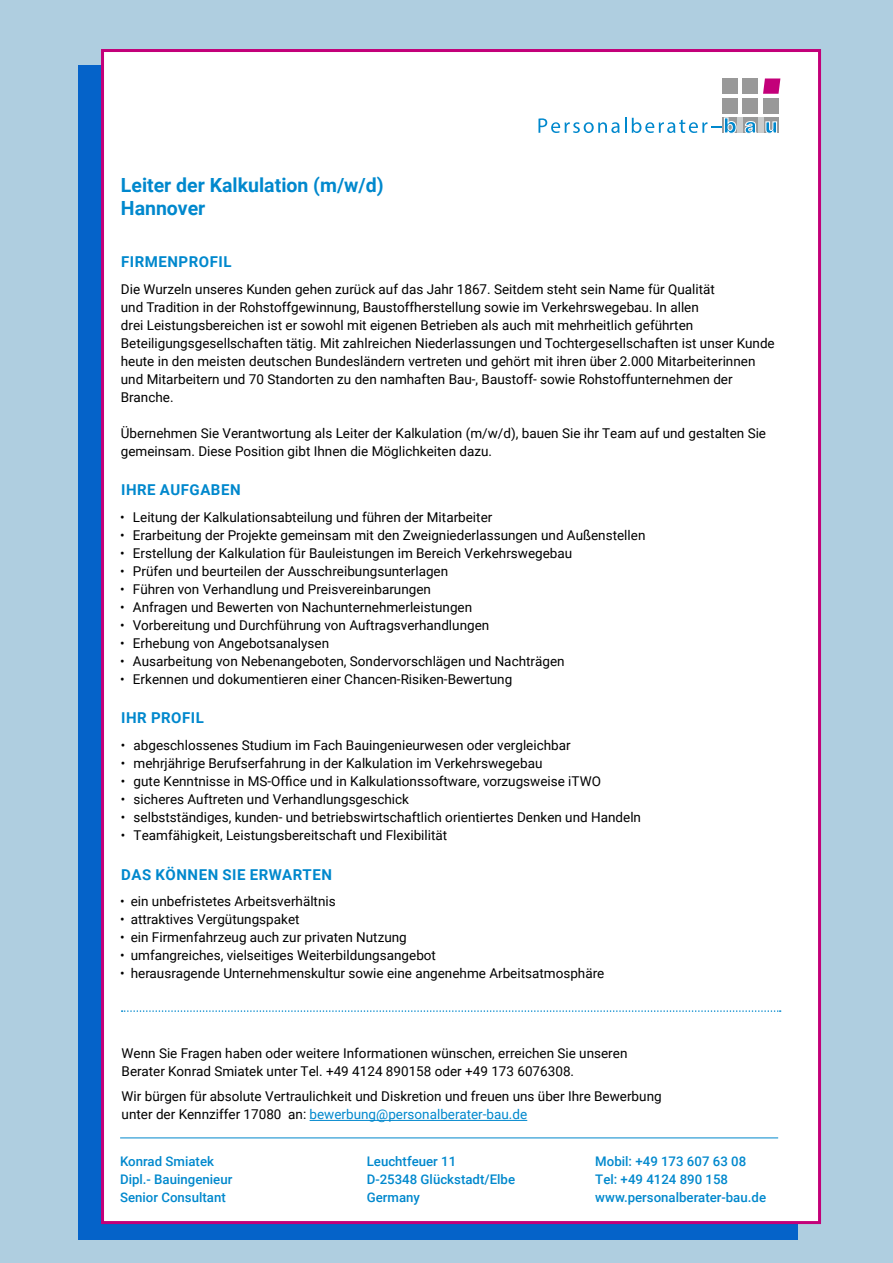
<style>
.page{position:relative;width:893px;height:1263px;background:#afcee0}
.page>*{position:absolute;margin:0;border:0;box-sizing:border-box;transform-origin:0 0}
.t1{font:700 19.5px/23.4px "Roboto";color:#0088cd}
.t2{font:700 15px "Roboto";letter-spacing:.035em;color:#0088cd}
.t3{font:13.5px/18px "Roboto";color:#000}
.t4{font:500 13.2px/17.7px "Roboto";color:#0088cd}
.s1{color:#0088cd}
</style>
<div class="page">
<div style="left:78px;top:65px;width:720px;height:1175px;background:#0563c9"></div>
<div style="left:101px;top:49px;width:720px;height:1175px;background:#fff"></div>
<div style="left:722px;top:78px;width:15px;height:16px;background:#999"></div>
<div style="left:742px;top:78px;width:16px;height:16px;background:#999"></div>
<svg style="left:763px;top:78px;width:17px;height:16px"></svg>
<div style="left:722px;top:98px;width:15px;height:16px;background:#999"></div>
<div style="left:742px;top:98px;width:16px;height:16px;background:#999"></div>
<div style="left:763px;top:98px;width:15px;height:16px;background:#999"></div>
<div style="left:742px;top:117px;width:16px;height:16px;background:#999"></div>
<div style="left:763px;top:117px;width:15px;height:16px;background:#999"></div>
<div style="left:758px;top:117px;width:5px;height:16px;background:#cacccc"></div>
<div style="left:737px;top:117px;width:5px;height:16px;background:#cacccc"></div>
<svg style="left:538px;top:118px;width:88px;height:15px"></svg>
<svg style="left:632px;top:117px;width:105px;height:17px;background:#c4e0ee"></svg>
<svg style="left:745px;top:121px;width:12px;height:13px"></svg>
<svg style="left:765px;top:121px;width:12px;height:13px"></svg>
<hr style="left:120px;top:1137px;width:658px;height:1px;background:#0088cd">
<svg style="left:122px;top:1010px;width:659px;height:2px"></svg>
<hr style="left:310px;top:1120px;width:217px;height:1px;background:#0088cd">
<h1 class="t1" style="left:121px;top:172px;width:264px">Leiter der Kalkulation (m/w/d)<br>Hannover</h1>
<p class="t2" style="left:121px;top:251px;width:112px">FIRMENPROFIL</p>
<p class="t3" style="left:121px;top:279px;width:655px">Die Wurzeln unseres Kunden gehen zurück auf das Jahr 1867. Seitdem steht sein Name für Qualität<br>und Tradition in der Rohstoffgewinnung, Baustoffherstellung sowie im Verkehrswegebau. In allen<br>drei Leistungsbereichen ist er sowohl mit eigenen Betrieben als auch mit mehrheitlich geführten Beteiligungsgesellschaften tätig. Mit zahlreichen Niederlassungen und Tochtergesellschaften ist unser Kunde heute in den meisten deutschen Bundesländern vertreten und gehört mit ihren über 2.000 Mitarbeiterinnen und Mitarbeitern und 70 Standorten zu den namhaften Bau-, Baustoff- sowie Rohstoffunternehmen der Branche.</p>
<p class="t3" style="left:121px;top:423px;width:647px">Übernehmen Sie Verantwortung als Leiter der Kalkulation (m/w/d), bauen Sie ihr Team auf und gestalten Sie gemeinsam. Diese Position gibt Ihnen die Möglichkeiten dazu.</p>
<p class="t2" style="left:121px;top:479px;width:121px">IHRE AUFGABEN</p>
<p class="t3" style="left:120px;top:508px;width:374px">• Leitung der Kalkulationsabteilung und führen der Mitarbeiter</p>
<p class="t3" style="left:120px;top:526px;width:527px">• Erarbeitung der Projekte gemeinsam mit den Zweigniederlassungen und Außenstellen</p>
<p class="t3" style="left:120px;top:544px;width:454px">• Erstellung der Kalkulation für Bauleistungen im Bereich Verkehrswegebau</p>
<p class="t3" style="left:120px;top:562px;width:329px">• Prüfen und beurteilen der Ausschreibungsunterlagen</p>
<p class="t3" style="left:120px;top:580px;width:312px">• Führen von Verhandlung und Preisvereinbarungen</p>
<p class="t3" style="left:120px;top:598px;width:353px">• Anfragen und Bewerten von Nachunternehmerleistungen</p>
<p class="t3" style="left:120px;top:616px;width:371px">• Vorbereitung und Durchführung von Auftragsverhandlungen</p>
<p class="t3" style="left:120px;top:634px;width:210px">• Erhebung von Angebotsanalysen</p>
<p class="t3" style="left:120px;top:652px;width:446px">• Ausarbeitung von Nebenangeboten, Sondervorschlägen und Nachträgen</p>
<p class="t3" style="left:120px;top:670px;width:394px">• Erkennen und dokumentieren einer Chancen-Risiken-Bewertung</p>
<p class="t2" style="left:121px;top:707px;width:84px">IHR PROFIL</p>
<p class="t3" style="left:121px;top:736px;width:451px">• abgeschlossenes Studium im Fach Bauingenieurwesen oder vergleichbar</p>
<p class="t3" style="left:121px;top:754px;width:423px">• mehrjährige Berufserfahrung in der Kalkulation im Verkehrswegebau</p>
<p class="t3" style="left:121px;top:772px;width:482px">• gute Kenntnisse in MS-Office und in Kalkulationssoftware, vorzugsweise iTWO</p>
<p class="t3" style="left:121px;top:790px;width:290px">• sicheres Auftreten und Verhandlungsgeschick</p>
<p class="t3" style="left:121px;top:808px;width:522px">• selbstständiges, kunden- und betriebswirtschaftlich orientiertes Denken und Handeln</p>
<p class="t3" style="left:121px;top:826px;width:328px">• Teamfähigkeit, Leistungsbereitschaft und Flexibilität</p>
<p class="t2" style="left:121px;top:864px;width:212px">DAS KÖNNEN SIE ERWARTEN</p>
<p class="t3" style="left:120px;top:892px;width:217px">• ein unbefristetes Arbeitsverhältnis</p>
<p class="t3" style="left:120px;top:910px;width:181px">• attraktives Vergütungspaket</p>
<p class="t3" style="left:120px;top:928px;width:288px">• ein Firmenfahrzeug auch zur privaten Nutzung</p>
<p class="t3" style="left:120px;top:946px;width:317px">• umfangreiches, vielseitiges Weiterbildungsangebot</p>
<p class="t3" style="left:120px;top:964px;width:486px">• herausragende Unternehmenskultur sowie eine angenehme Arbeitsatmosphäre</p>
<p class="t3" style="left:122px;top:1043px;width:507px">Wenn Sie Fragen haben oder weitere Informationen wünschen, erreichen Sie unseren<br>Berater Konrad Smiatek unter Tel. +49 4124 890158 oder +49 173 6076308.</p>
<p class="t3" style="left:122px;top:1087px;width:542px">Wir bürgen für absolute Vertraulichkeit und Diskretion und freuen uns über Ihre Bewerbung unter der Kennziffer 17080 an: <span class="s1">bewerbung@personalberater-bau.de</span></p>
<p class="t4" style="left:120px;top:1152px;width:114px">Konrad Smiatek<br>Dipl.- Bauingenieur<br>Senior Consultant</p>
<p class="t4" style="left:367px;top:1152px;width:150px">Leuchtfeuer 11<br>D-25348 Glückstadt/Elbe<br>Germany</p>
<p class="t4" style="left:595px;top:1152px;width:172px">Mobil: +49 173 607 63 08<br>Tel: +49 4124 890 158 www.personalberater-bau.de</p>
</div>
